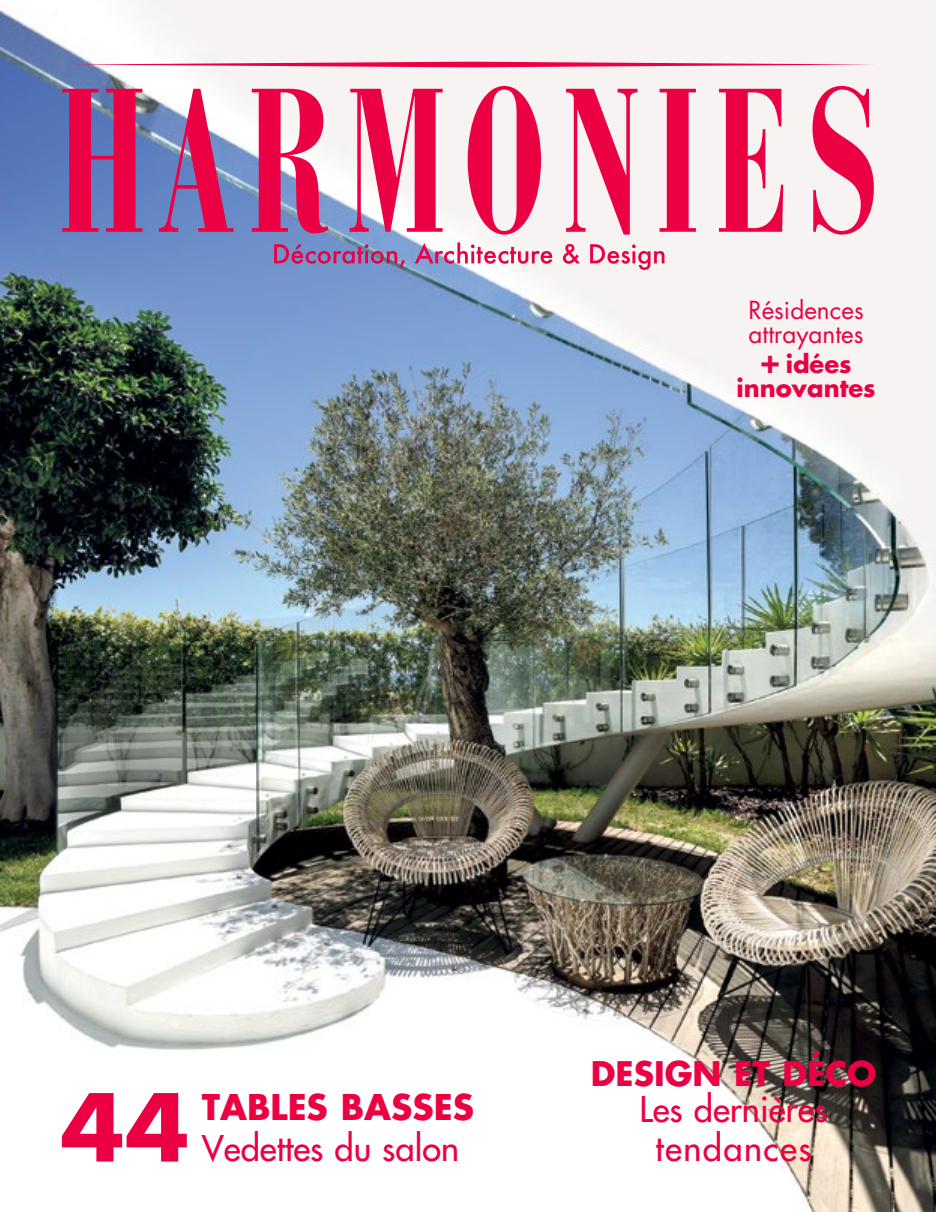
<style>
.page{position:relative;width:936px;height:1212px;background:#fff}
.page>*{position:absolute;margin:0;border:0;box-sizing:border-box;transform-origin:0 0}
.t1{font:700 90.9px "Futura";color:#ec0044;scale:1.04 1}
.t2{font:34.5px/39px "Futura";color:#ec0044;text-align:center}
.t3{font:700 34.5px "Futura";color:#ec0044}
.t4{font:700 33px "Futura";color:#ec0044}
.t5{font:24.3px/24px "Futura";color:#ec0044}
.t6{font:700 24.3px/24px "Futura";color:#ec0044;text-align:center}
.s1{font-weight:800;font-size:33.6px}
</style>
<div class="page">
<img style="left:0;top:0;width:935px;height:1212px">
<svg style="left:62px;top:89px;width:80px;height:143px;background:#b03676"></svg>
<svg style="left:159px;top:89px;width:74px;height:143px"></svg>
<svg style="left:252px;top:89px;width:76px;height:144px"></svg>
<svg style="left:349px;top:89px;width:93px;height:143px"></svg>
<svg style="left:467px;top:86px;width:74px;height:149px"></svg>
<svg style="left:566px;top:89px;width:71px;height:146px"></svg>
<svg style="left:659px;top:89px;width:37px;height:143px"></svg>
<svg style="left:718px;top:89px;width:65px;height:143px"></svg>
<svg style="left:812px;top:86px;width:61px;height:149px"></svg>
<svg style="left:64px;top:62px;width:811px;height:5px"></svg>
<svg style="left:274px;top:244px;width:131px;height:24px;background:#936ea5"></svg>
<svg style="left:415px;top:242px;width:137px;height:22px"></svg>
<svg style="left:563px;top:244px;width:17px;height:20px"></svg>
<svg style="left:590px;top:244px;width:74px;height:26px"></svg>
<p class="t5" style="left:748px;top:298px;width:117px">Résidences attrayantes</p>
<p class="t6" style="left:736px;top:351px;width:141px"><span class="s1">+</span> idées innovantes</p>
<h1 class="t1" style="left:60px;top:1064px;width:126px">44</h1>
<p class="t3" style="left:202px;top:1083px;width:274px">TABLES BASSES</p>
<p class="t2" style="left:202px;top:1128px;width:259px">Vedettes du salon</p>
<p class="t4" style="left:590px;top:1050px;width:287px">DESIGN ET DÉCO</p>
<p class="t2" style="left:639px;top:1089px;width:190px">Les dernières tendances</p>
</div>
